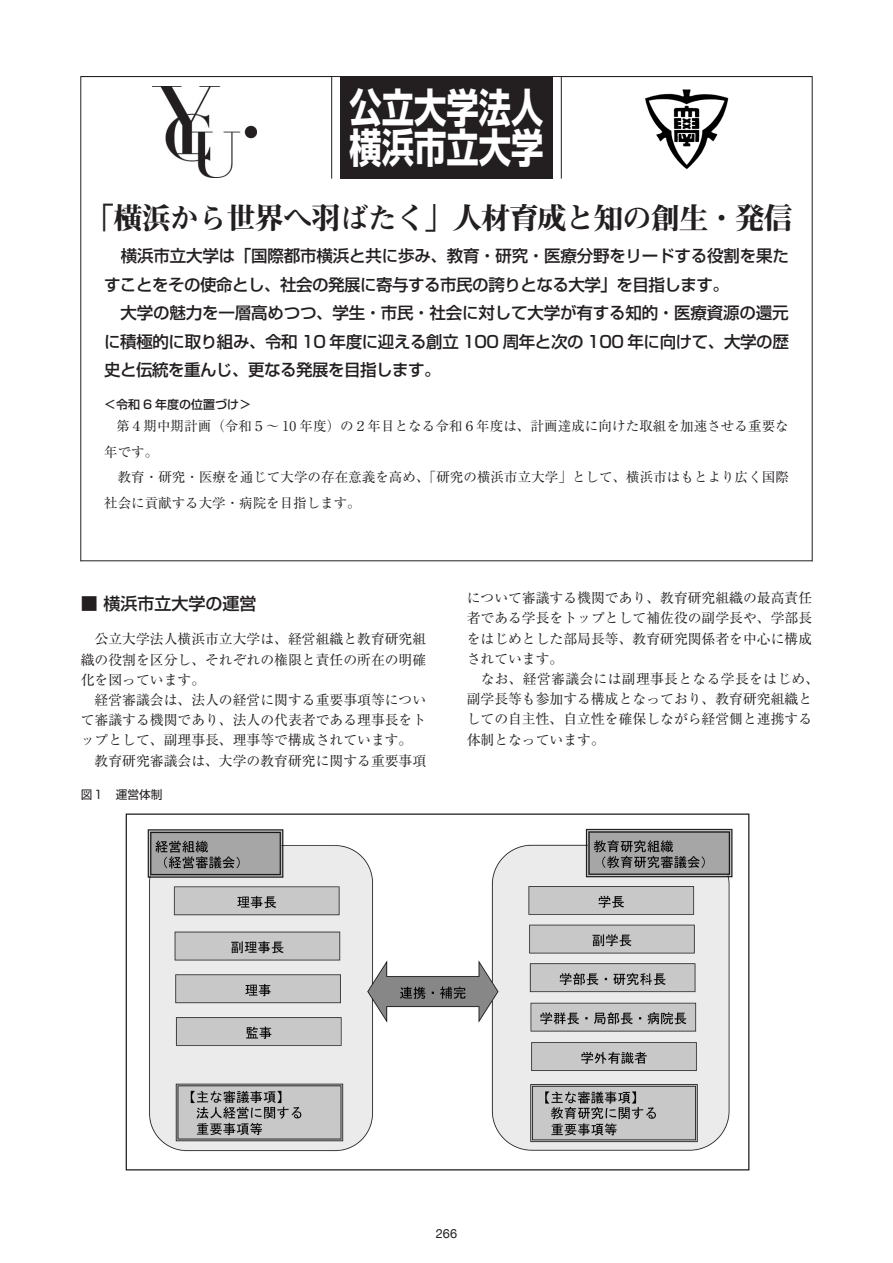
<style>
.page{position:relative;width:893px;height:1263px;background:#fff}
.page>*{position:absolute;margin:0;border:0;box-sizing:border-box;transform-origin:0 0}
.t1{font:700 40.35px/40.3px "Shin Go Pro";color:#fff;scale:.8 1}
.t2{font:29.7px "Midashi Min Pro MA31";letter-spacing:-.05em;color:#231f20}
.t3{font:500 16.95px "Shin Go Pro";color:#231f20}
.t4{font:500 16.5px/28.5px "Shin Go Pro";letter-spacing:-.025em;color:#231f20}
.t5{font:13.8px/20.2px "Ryumin Pro";color:#231f20}
.t6{font:13.5px/25.5px "Ryumin Pro";letter-spacing:.005em;color:#231f20}
.t7{font:12.75px "Helvetica Neue";color:#231f20}
.t8{font:500 12px "Shin Go Pro";color:#231f20}
.t9{font:11.7px "Shin Go Pro";color:#231f20}
</style>
<div class="page">
<hr style="left:81px;top:76px;width:731px;height:1px;background:#231f20">
<div style="left:340px;top:77px;width:213px;height:102px;background:#231f20"></div>
<hr style="left:331px;top:77px;width:1px;height:102px;background:#231f20">
<hr style="left:561px;top:77px;width:1px;height:102px;background:#231f20">
<hr style="left:81px;top:560px;width:731px;height:1px;background:#231f20">
<hr style="left:81px;top:77px;width:1px;height:484px;background:#231f20">
<hr style="left:812px;top:77px;width:1px;height:484px;background:#231f20">
<img style="left:645px;top:89px;width:84px;height:80px">
<img style="left:147px;top:828px;width:586px;height:324px">
<img style="left:160px;top:87px;width:97px;height:91px">
<h1 class="t1" style="left:350px;top:83px;width:244px">公立大学法人横浜市立大学</h1>
<h2 class="t2" style="left:85px;top:195px;width:710px">「横浜から世界へ羽ばたく」人材育成と知の創生・発信</h2>
<p class="t4" style="left:104px;top:240px;width:686px;text-indent:17px">横浜市立大学は「国際都市横浜と共に歩み、教育・研究・医療分野をリードする役割を果たすことをその使命とし、社会の発展に寄与する市民の誇りとなる大学」を目指します。<br>　大学の魅力を一層高めつつ、学生・市民・社会に対して大学が有する知的・医療資源の還元に積極的に取り組み、令和 10 年度に迎える創立 100 周年と次の 100 年に向けて、大学の歴史と伝統を重んじ、更なる発展を目指します。</p>
<p class="t8" style="left:104px;top:395px;width:149px">＜令和 6 年度の位置づけ＞</p>
<p class="t6" style="left:104px;top:413px;width:686px;text-indent:12px">第４期中期計画（令和５～ 10 年度）の２年目となる令和６年度は、計画達成に向けた取組を加速させる重要な年です。<br>　教育・研究・医療を通じて大学の存在意義を高め、「研究の横浜市立大学」として、横浜市はもとより広く国際社会に貢献する大学・病院を目指します。</p>
<p class="t3" style="left:81px;top:590px;width:177px">■ 横浜市立大学の運営</p>
<p class="t5" style="left:81px;top:628px;width:347px">　公立大学法人横浜市立大学は、経営組織と教育研究組織の役割を区分し、それぞれの権限と責任の所在の明確化を図っています。<br>　経営審議会は、法人の経営に関する重要事項等について審議する機関であり、法人の代表者である理事長をトップとして、副理事長、理事等で構成されています。　教育研究審議会は、大学の教育研究に関する重要事項</p>
<p class="t9" style="left:81px;top:785px;width:83px">図１　運営体制</p>
<p class="t5" style="left:467px;top:587px;width:354px">について審議する機関であり、教育研究組織の最高責任者である学長をトップとして補佐役の副学長や、学部長をはじめとした部局長等、教育研究関係者を中心に構成されています。<br>　なお、経営審議会には副理事長となる学長をはじめ、副学長等も参加する構成となっており、教育研究組織としての自主性、自立性を確保しながら経営側と連携する体制となっています。</p>
<p class="t7" style="left:436px;top:1224px;width:23px">266</p>
</div>
